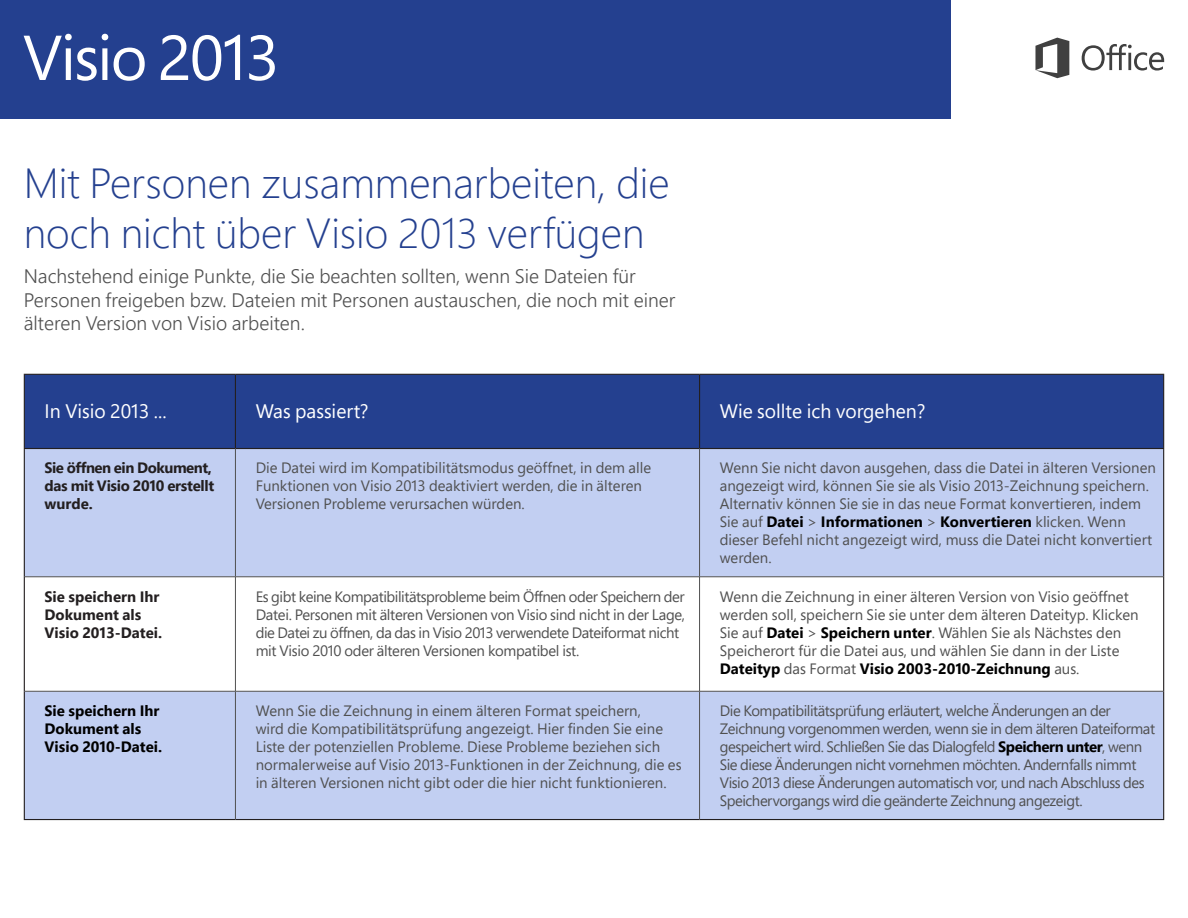
<style>
.page{position:relative;width:1188px;height:918px;background:#fff}
.page>*{position:absolute;margin:0;border:0;box-sizing:border-box;transform-origin:0 0}
.t1{font:300 42px/50.4px "Segoe Pro";color:#24408f}
.t2{font:300 19.5px/23.4px "Segoe Pro";color:#505050}
.t3{font:19.5px "Segoe Pro";color:#fff}
.t4{font:15px/18px "Segoe Pro";color:#505050}
.t5{font:15px/18px "Segoe Pro";letter-spacing:-.03em;color:#505050}
.t6{font:700 15px/18px "Segoe Pro";letter-spacing:-.02em;color:#231f20}
.t7{font:700 15px/18px "Segoe Pro";color:#231f20}
.t8{font:700 15px/18px "Segoe Pro";color:#000}
.s1{font-weight:700;color:#000}
</style>
<div class="page">
<div style="left:0;top:0;width:950px;height:119px;background:#24408f"></div>
<svg style="left:1082px;top:44px;width:82px;height:27px"></svg>
<svg style="left:1035px;top:38px;width:34px;height:40px"></svg>
<svg style="left:24px;top:34px;width:84px;height:47px"></svg>
<svg style="left:114px;top:48px;width:31px;height:33px"></svg>
<svg style="left:161px;top:35px;width:79px;height:46px"></svg>
<svg style="left:249px;top:35px;width:26px;height:46px"></svg>
<div style="left:25px;top:375px;width:1138px;height:73px;background:#24408f"></div>
<div style="left:25px;top:449px;width:1138px;height:370px;background:#c2cff2"></div>
<svg style="left:25px;top:578px;width:1138px;height:113px"></svg>
<hr style="left:24px;top:449px;width:1px;height:128px;background:#231f20">
<hr style="left:1163px;top:449px;width:1px;height:128px;background:#231f20">
<hr style="left:24px;top:577px;width:1px;height:114px;background:#231f20">
<hr style="left:1163px;top:577px;width:1px;height:114px;background:#231f20">
<hr style="left:24px;top:691px;width:1px;height:128px;background:#231f20">
<hr style="left:1163px;top:691px;width:1px;height:128px;background:#231f20">
<hr style="left:24px;top:819px;width:211px;height:1px;background:#231f20">
<hr style="left:235px;top:819px;width:465px;height:1px;background:#231f20">
<hr style="left:700px;top:819px;width:464px;height:1px;background:#231f20">
<hr style="left:699px;top:449px;width:1px;height:128px;background:#505050">
<hr style="left:25px;top:577px;width:210px;height:1px;background:#505050">
<hr style="left:235px;top:577px;width:465px;height:1px;background:#505050">
<hr style="left:700px;top:577px;width:463px;height:1px;background:#505050">
<hr style="left:699px;top:577px;width:1px;height:114px;background:#505050">
<hr style="left:25px;top:691px;width:210px;height:1px;background:#505050">
<hr style="left:235px;top:691px;width:465px;height:1px;background:#505050">
<hr style="left:700px;top:691px;width:463px;height:1px;background:#505050">
<hr style="left:699px;top:691px;width:1px;height:128px;background:#505050">
<hr style="left:24px;top:374px;width:211px;height:1px;background:#231f20">
<hr style="left:24px;top:375px;width:1px;height:73px;background:#231f20">
<hr style="left:235px;top:374px;width:465px;height:1px;background:#231f20">
<hr style="left:235px;top:375px;width:1px;height:73px;background:#231f20">
<hr style="left:24px;top:448px;width:211px;height:1px;background:#231f20">
<hr style="left:700px;top:374px;width:464px;height:1px;background:#231f20">
<hr style="left:699px;top:375px;width:1px;height:73px;background:#231f20">
<hr style="left:1163px;top:375px;width:1px;height:73px;background:#231f20">
<hr style="left:235px;top:449px;width:1px;height:128px;background:#505050">
<hr style="left:235px;top:448px;width:465px;height:1px;background:#231f20">
<hr style="left:700px;top:448px;width:464px;height:1px;background:#231f20">
<hr style="left:235px;top:577px;width:1px;height:114px;background:#505050">
<hr style="left:235px;top:691px;width:1px;height:128px;background:#505050">
<p class="t1" style="left:24px;top:156px;width:647px">Mit Personen zusammenarbeiten, die noch nicht über Visio 2013 verfügen</p>
<p class="t2" style="left:24px;top:264px;width:653px">Nachstehend einige Punkte, die Sie beachten sollten, wenn Sie Dateien für<br>Personen freigeben bzw. Dateien mit Personen austauschen, die noch mit einer älteren Version von Visio arbeiten.</p>
<p class="t3" style="left:45px;top:397px;width:124px">In Visio 2013 ...</p>
<p class="t3" style="left:256px;top:397px;width:114px">Was passiert?</p>
<p class="t3" style="left:720px;top:397px;width:207px">Wie sollte ich vorgehen?</p>
<p class="t6" style="left:45px;top:459px;width:171px">Sie öffnen ein Dokument, das mit Visio 2010 erstellt wurde.</p>
<p class="t4" style="left:256px;top:459px;width:397px">Die Datei wird im Kompatibilitätsmodus geöffnet, in dem alle<br>Funktionen von Visio 2013 deaktiviert werden, die in älteren<br>Versionen Probleme verursachen würden.</p>
<p class="t4" style="left:720px;top:459px;width:438px">Wenn Sie nicht davon ausgehen, dass die Datei in älteren Versionen angezeigt wird, können Sie sie als Visio 2013-Zeichnung speichern.<br>Alternativ können Sie sie in das neue Format konvertieren, indem Sie auf <span class="s1">Datei</span> &gt; <span class="s1">Informationen</span> &gt; <span class="s1">Konvertieren</span> klicken. Wenn dieser Befehl nicht angezeigt wird, muss die Datei nicht konvertiert werden.</p>
<p class="t7" style="left:45px;top:587px;width:119px">Sie speichern Ihr<br>Dokument als<br>Visio 2013-Datei.</p>
<p class="t5" style="left:256px;top:587px;width:431px">Es gibt keine Kompatibilitätsprobleme beim Öffnen oder Speichern der Datei. Personen mit älteren Versionen von Visio sind nicht in der Lage, die Datei zu öffnen, da das in Visio 2013 verwendete Dateiformat nicht mit Visio 2010 oder älteren Versionen kompatibel ist.</p>
<p class="t4" style="left:720px;top:587px;width:420px">Wenn die Zeichnung in einer älteren Version von Visio geöffnet werden soll, speichern Sie sie unter dem älteren Dateityp. Klicken Sie auf <span class="s1">Datei</span> &gt; <span class="s1">Speichern unter</span>. Wählen Sie als Nächstes den Speicherort für die Datei aus, und wählen Sie dann in der Liste <span class="s1">Dateityp</span> das Format <span class="s1">Visio 2003-2010-Zeichnung</span> aus.</p>
<p class="t8" style="left:45px;top:701px;width:119px">Sie speichern Ihr<br>Dokument als<br>Visio 2010-Datei.</p>
<p class="t4" style="left:256px;top:701px;width:427px">Wenn Sie die Zeichnung in einem älteren Format speichern,<br>wird die Kompatibilitätsprüfung angezeigt. Hier finden Sie eine Liste der potenziellen Probleme. Diese Probleme beziehen sich normalerweise auf Visio 2013-Funktionen in der Zeichnung, die es in älteren Versionen nicht gibt oder die hier nicht funktionieren.</p>
<p class="t5" style="left:720px;top:701px;width:437px">Die Kompatibilitätsprüfung erläutert, welche Änderungen an der Zeichnung vorgenommen werden, wenn sie in dem älteren Dateiformat gespeichert wird. Schließen Sie das Dialogfeld <span class="s1">Speichern unter</span>, wenn Sie diese Änderungen nicht vornehmen möchten. Andernfalls nimmt Visio 2013 diese Änderungen automatisch vor, und nach Abschluss des Speichervorgangs wird die geänderte Zeichnung angezeigt.</p>
</div>
